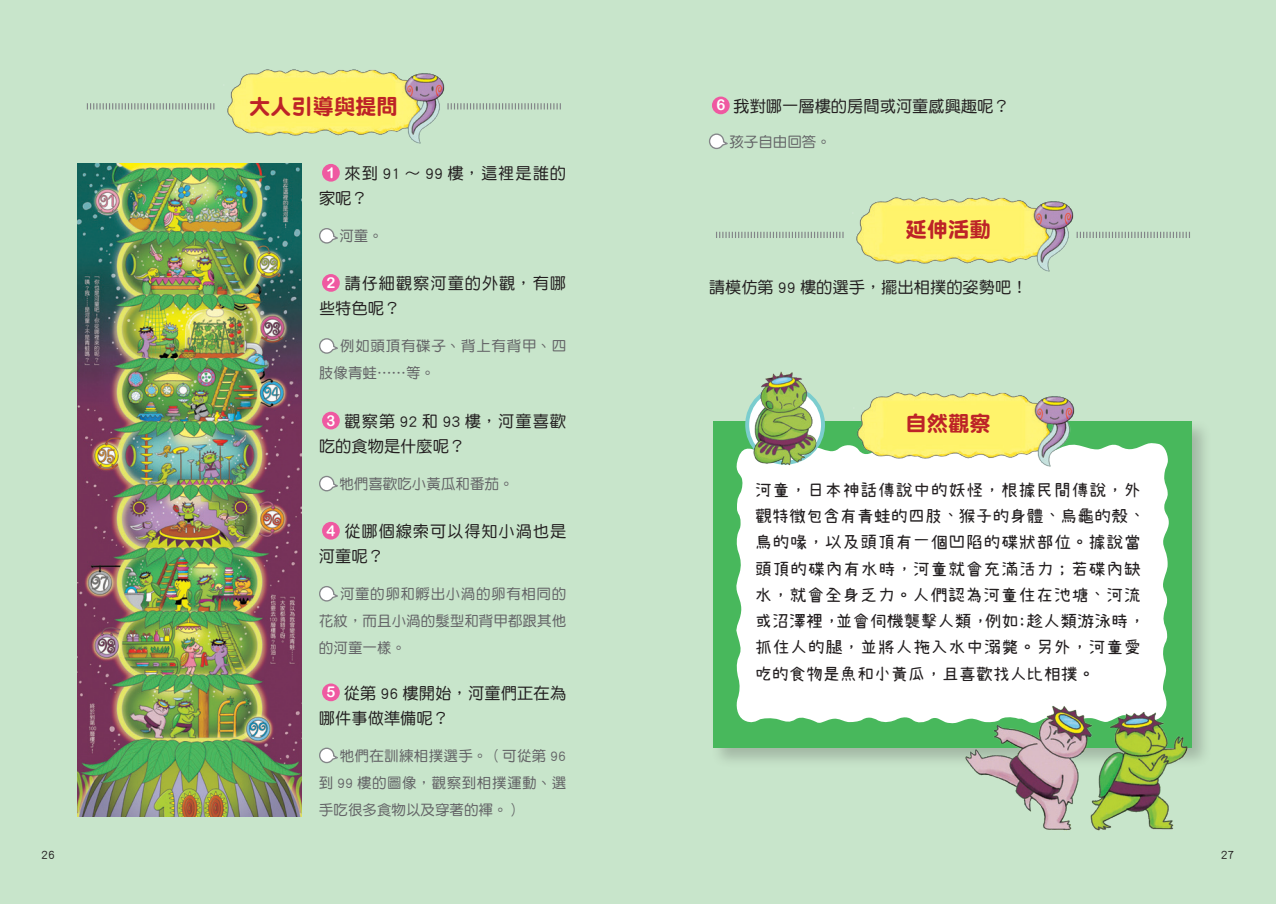
<style>
.page{position:relative;width:1276px;height:904px;background:#c8e5cb}
.page>*{position:absolute;margin:0;border:0;box-sizing:border-box;transform-origin:0 0}
.t1{font:21.25px "DF Yuan Std W9";color:#bd2327}
.t2{font:17.5px/26.2px "cjk Fonts";letter-spacing:.005em;color:#231f20}
.t3{font:16.25px/25.1px "DF Yuan Std W5";color:#231f20}
.t4{font:16.25px/25.1px "DF Yuan Std W5";letter-spacing:.06em;color:#231f20}
.t5{font:16.25px/25.1px "DF Yuan Std W5";letter-spacing:.055em;color:#231f20}
.t6{font:14.5px/27.2px "DF Yuan Std W5";letter-spacing:.005em;color:#636366;text-align:justify}
.t7{font:14.5px/27px "DF Yuan Std W5";letter-spacing:.05em;color:#636366}
.t8{font:12.5px "DF Yuan Std W5";color:#231f20}
.s1{font-family:"Arial Rounded MT Bold";font-size:15px;color:#fff}
</style>
<div class="page">
<div style="left:710px;top:418px;width:502px;height:350px;background:#231f20;opacity:.23"></div>
<div style="left:713px;top:422px;width:478px;height:326px;background:#48b85c"></div>
<div style="left:736px;top:443px;width:432px;height:280px;background:#fff"></div>
<img style="left:856px;top:197px;width:228px;height:75px">
<img style="left:850px;top:392px;width:236px;height:84px">
<svg style="left:716px;top:232px;width:127px;height:6px"></svg>
<svg style="left:1076px;top:232px;width:114px;height:6px"></svg>
<img style="left:227px;top:69px;width:228px;height:75px">
<svg style="left:87px;top:103px;width:127px;height:6px"></svg>
<svg style="left:447px;top:103px;width:114px;height:6px"></svg>
<div style="left:712px;top:97px;width:17px;height:17px;background:#ef59a1;border-radius:50%"></div>
<svg style="left:709px;top:133px;width:19px;height:16px"></svg>
<img style="left:740px;top:371px;width:84px;height:102px">
<img style="left:78px;top:163px;width:223px;height:653px">
<div style="left:322px;top:164px;width:18px;height:18px;background:#ef59a1;border-radius:50%"></div>
<svg style="left:319px;top:228px;width:19px;height:16px"></svg>
<div style="left:322px;top:274px;width:18px;height:18px;background:#ef59a1;border-radius:50%"></div>
<svg style="left:319px;top:338px;width:19px;height:16px"></svg>
<div style="left:322px;top:412px;width:18px;height:17px;background:#ef59a1;border-radius:50%"></div>
<svg style="left:319px;top:475px;width:19px;height:17px"></svg>
<div style="left:322px;top:522px;width:18px;height:17px;background:#ef59a1;border-radius:50%"></div>
<svg style="left:319px;top:586px;width:19px;height:16px"></svg>
<div style="left:322px;top:683px;width:18px;height:18px;background:#ef59a1;border-radius:50%"></div>
<svg style="left:319px;top:747px;width:19px;height:17px"></svg>
<img style="left:928px;top:640px;width:284px;height:191px">
<p class="t1" style="left:249px;top:95px;width:150px">大人引導與提問</p>
<p class="t3" style="left:716px;top:93px;width:295px"><span class="s1">6</span> 我對哪一層樓的房間或河童感興趣呢？</p>
<p class="t6" style="left:729px;top:127px;width:103px">孩子自由回答。</p>
<p class="t4" style="left:319px;top:160px;width:249px;text-indent:7px"><span class="s1">1</span> 來到 91 ～ 99 樓，這裡是誰的家呢？</p>
<p class="t6" style="left:339px;top:222px;width:45px">河童。</p>
<p class="t4" style="left:319px;top:270px;width:249px;text-indent:7px"><span class="s1">2</span> 請仔細觀察河童的外觀，有哪些特色呢？</p>
<p class="t7" style="left:319px;top:332px;width:249px;text-indent:21px">例如頭頂有碟子、背上有背甲、四肢像青蛙……等。</p>
<p class="t3" style="left:319px;top:408px;width:249px;text-indent:7px"><span class="s1">3</span> 觀察第 92 和 93 樓，河童喜歡吃的食物是什麼呢？</p>
<p class="t6" style="left:339px;top:470px;width:176px">牠們喜歡吃小黃瓜和番茄。</p>
<p class="t5" style="left:319px;top:518px;width:249px;text-indent:8px"><span class="s1">4</span> 從哪個線索可以得知小渦也是河童呢？</p>
<p class="t6" style="left:319px;top:580px;width:249px;text-indent:21px">河童的卵和孵出小渦的卵有相同的花紋，而且小渦的髮型和背甲都跟其他的河童一樣。</p>
<p class="t3" style="left:319px;top:680px;width:249px;text-indent:8px"><span class="s1">5</span> 從第 96 樓開始，河童們正在為哪件事做準備呢？</p>
<p class="t6" style="left:319px;top:741px;width:249px;text-indent:21px">牠們在訓練相撲選手。（可從第 96到 99 樓的圖像，觀察到相撲運動、選手吃很多食物以及穿著的褌。）</p>
<p class="t1" style="left:905px;top:217px;width:86px">延伸活動</p>
<p class="t3" style="left:709px;top:274px;width:320px">請模仿第 99 樓的選手，擺出相撲的姿勢吧！</p>
<p class="t1" style="left:905px;top:412px;width:86px">自然觀察</p>
<p class="t2" style="left:755px;top:478px;width:392px">河童，日本神話傳說中的妖怪，根據民間傳說，外觀特徵包含有青蛙的四肢、猴子的身體、烏龜的殼、鳥的喙，以及頭頂有一個凹陷的碟狀部位。據說當頭頂的碟內有水時，河童就會充滿活力；若碟內缺水，就會全身乏力。人們認為河童住在池塘、河流或沼澤裡，並會伺機襲擊人類，例如：趁人類游泳時，抓住人的腿，並將人拖入水中溺斃。另外，河童愛吃的食物是魚和小黃瓜，且喜歡找人比相撲。</p>
<p class="t8" style="left:41px;top:847px;width:15px">26</p>
<p class="t8" style="left:1220px;top:847px;width:15px">27</p>
</div>
